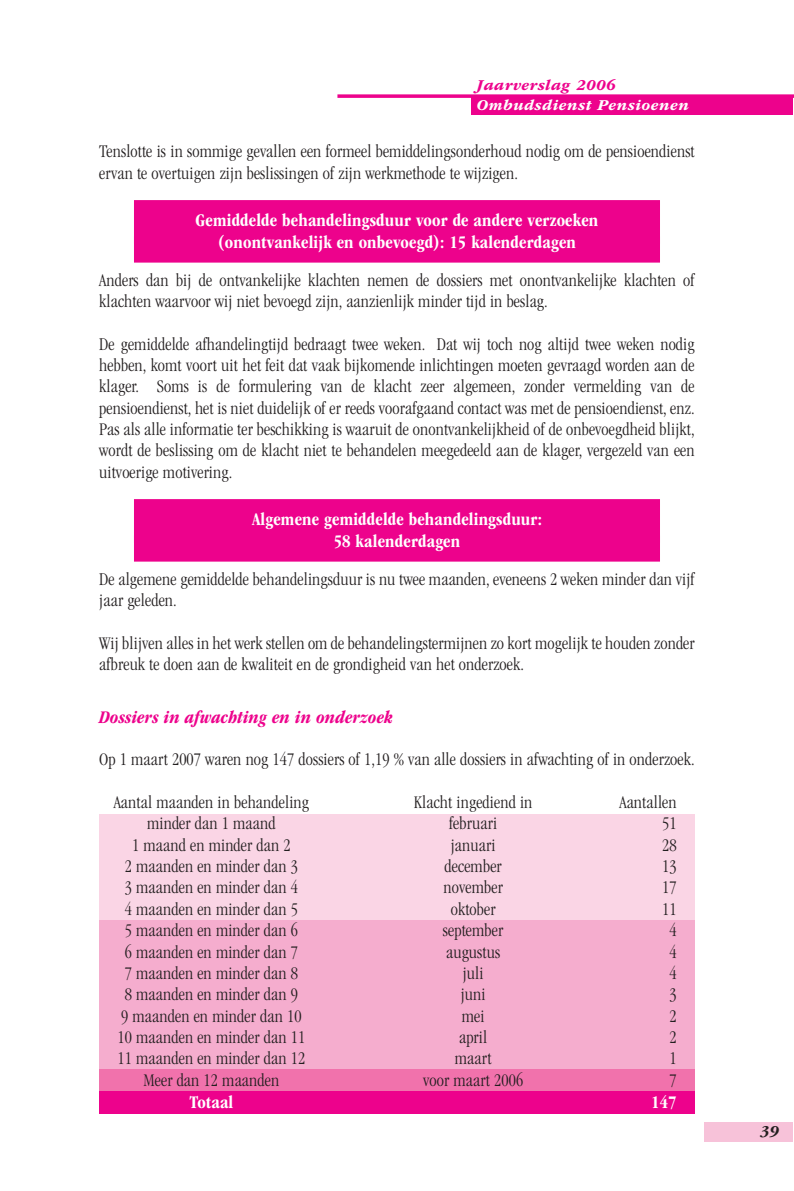
<style>
.page{position:relative;width:794px;height:1191px;background:#fff}
.page>*{position:absolute;margin:0;border:0;box-sizing:border-box;transform-origin:0 0}
.t1{font:300 condensed 18.38px/21.3px "ITC Garamond Std";letter-spacing:.01em;color:#231f20}
.t2{font:700 condensed 18.38px/21.3px "ITC Garamond Std";letter-spacing:.01em;color:#fff;text-align:center}
.t3{font:italic 700 condensed 18.38px "ITC Garamond Std";letter-spacing:.01em;color:#ed028c}
.t4{font:italic 700 15.75px "ITC Garamond Std";letter-spacing:.03em;color:#fff}
.t5{font:italic 700 15.75px "ITC Garamond Std";letter-spacing:.03em;color:#ed028c}
.t6{font:italic 700 15.75px "ITC Garamond Std";color:#231f20}
</style>
<div class="page">
<div style="left:99px;top:814px;width:595px;height:297px;background:#fad5e5"></div>
<div style="left:99px;top:920px;width:595px;height:191px;background:#f5adce"></div>
<div style="left:99px;top:1069px;width:595px;height:41px;background:#f172ac"></div>
<div style="left:99px;top:1091px;width:595px;height:22px;background:#ed028c"></div>
<div style="left:704px;top:1122px;width:89px;height:20px;background:#f7c2d9"></div>
<div style="left:471px;top:95px;width:322px;height:20px;background:#ed028c"></div>
<svg style="left:337px;top:94px;width:456px;height:4px"></svg>
<div style="left:134px;top:200px;width:526px;height:44px;background:#ed028c"></div>
<div style="left:134px;top:236px;width:526px;height:27px;background:#ed028c"></div>
<div style="left:134px;top:499px;width:526px;height:44px;background:#ed028c"></div>
<div style="left:134px;top:535px;width:526px;height:26px;background:#ed028c"></div>
<p class="t5" style="left:476px;top:79px;width:141px">Jaarverslag 2006</p>
<p class="t4" style="left:476px;top:99px;width:214px">Ombudsdienst Pensioenen</p>
<p class="t1" style="left:99px;top:142px;width:597px">Tenslotte is in sommige gevallen een formeel bemiddelingsonderhoud nodig om de pensioendienst ervan te overtuigen zijn beslissingen of zijn werkmethode te wijzigen.</p>
<p class="t2" style="left:196px;top:211px;width:404px">Gemiddelde behandelingsduur voor de andere verzoeken (onontvankelijk en onbevoegd): 15 kalenderdagen</p>
<p class="t1" style="left:99px;top:270px;width:597px">Anders dan bij de ontvankelijke klachten nemen de dossiers met onontvankelijke klachten of klachten waarvoor wij niet bevoegd zijn, aanzienlijk minder tijd in beslag.</p>
<p class="t1" style="left:99px;top:334px;width:597px;text-align:justify">De gemiddelde afhandelingtijd bedraagt twee weken. Dat wij toch nog altijd twee weken nodig hebben, komt voort uit het feit dat vaak bijkomende inlichtingen moeten gevraagd worden aan de klager. Soms is de formulering van de klacht zeer algemeen, zonder vermelding van de pensioendienst, het is niet duidelijk of er reeds voorafgaand contact was met de pensioendienst, enz.<br>Pas als alle informatie ter beschikking is waaruit de onontvankelijkheid of de onbevoegdheid blijkt, wordt de beslissing om de klacht niet te behandelen meegedeeld aan de klager, vergezeld van een uitvoerige motivering.</p>
<p class="t2" style="left:252px;top:510px;width:291px">Algemene gemiddelde behandelingsduur:<br>58 kalenderdagen</p>
<p class="t1" style="left:99px;top:569px;width:597px">De algemene gemiddelde behandelingsduur is nu twee maanden, eveneens 2 weken minder dan vijf jaar geleden.</p>
<p class="t1" style="left:99px;top:633px;width:597px">Wij blijven alles in het werk stellen om de behandelingstermijnen zo kort mogelijk te houden zonder afbreuk te doen aan de kwaliteit en de grondigheid van het onderzoek.</p>
<p class="t3" style="left:99px;top:710px;width:295px">Dossiers in afwachting en in onderzoek</p>
<p class="t1" style="left:99px;top:750px;width:597px">Op 1 maart 2007 waren nog 147 dossiers of 1,19 % van alle dossiers in afwachting of in onderzoek.</p>
<p class="t1" style="left:114px;top:792px;width:197px">Aantal maanden in behandeling</p>
<p class="t1" style="left:414px;top:792px;width:120px">Klacht ingediend in</p>
<p class="t1" style="left:619px;top:792px;width:59px">Aantallen</p>
<p class="t1" style="left:147px;top:814px;width:130px">minder dan 1 maand</p>
<p class="t1" style="left:449px;top:814px;width:49px">februari</p>
<p class="t1" style="left:662px;top:814px;width:16px">51</p>
<p class="t1" style="left:132px;top:835px;width:160px">1 maand en minder dan 2</p>
<p class="t1" style="left:451px;top:835px;width:46px">januari</p>
<p class="t1" style="left:662px;top:835px;width:16px">28</p>
<p class="t1" style="left:125px;top:856px;width:174px">2 maanden en minder dan 3</p>
<p class="t1" style="left:444px;top:856px;width:59px">december</p>
<p class="t1" style="left:662px;top:856px;width:16px">13</p>
<p class="t1" style="left:125px;top:878px;width:174px">3 maanden en minder dan 4</p>
<p class="t1" style="left:443px;top:878px;width:61px">november</p>
<p class="t1" style="left:662px;top:878px;width:16px">17</p>
<p class="t1" style="left:125px;top:899px;width:174px">4 maanden en minder dan 5</p>
<p class="t1" style="left:451px;top:899px;width:46px">oktober</p>
<p class="t1" style="left:662px;top:899px;width:16px">11</p>
<p class="t1" style="left:125px;top:920px;width:174px">5 maanden en minder dan 6</p>
<p class="t1" style="left:443px;top:920px;width:62px">september</p>
<p class="t1" style="left:669px;top:920px;width:9px">4</p>
<p class="t1" style="left:125px;top:942px;width:174px">6 maanden en minder dan 7</p>
<p class="t1" style="left:446px;top:942px;width:56px">augustus</p>
<p class="t1" style="left:669px;top:942px;width:9px">4</p>
<p class="t1" style="left:125px;top:963px;width:174px">7 maanden en minder dan 8</p>
<p class="t1" style="left:463px;top:963px;width:22px">juli</p>
<p class="t1" style="left:669px;top:963px;width:9px">4</p>
<p class="t1" style="left:125px;top:985px;width:174px">8 maanden en minder dan 9</p>
<p class="t1" style="left:461px;top:985px;width:26px">juni</p>
<p class="t1" style="left:669px;top:985px;width:9px">3</p>
<p class="t1" style="left:121px;top:1006px;width:182px">9 maanden en minder dan 10</p>
<p class="t1" style="left:462px;top:1006px;width:24px">mei</p>
<p class="t1" style="left:669px;top:1006px;width:9px">2</p>
<p class="t1" style="left:117px;top:1027px;width:189px">10 maanden en minder dan 11</p>
<p class="t1" style="left:459px;top:1027px;width:30px">april</p>
<p class="t1" style="left:669px;top:1027px;width:9px">2</p>
<p class="t1" style="left:117px;top:1049px;width:189px">11 maanden en minder dan 12</p>
<p class="t1" style="left:455px;top:1049px;width:38px">maart</p>
<p class="t1" style="left:669px;top:1049px;width:9px">1</p>
<p class="t1" style="left:143px;top:1070px;width:137px">Meer dan 12 maanden</p>
<p class="t1" style="left:423px;top:1070px;width:101px">voor maart 2006</p>
<p class="t1" style="left:669px;top:1070px;width:9px">7</p>
<p class="t2" style="left:189px;top:1093px;width:45px">Totaal</p>
<p class="t2" style="left:651px;top:1093px;width:27px">147</p>
<p class="t6" style="left:760px;top:1125px;width:20px">39</p>
</div>
